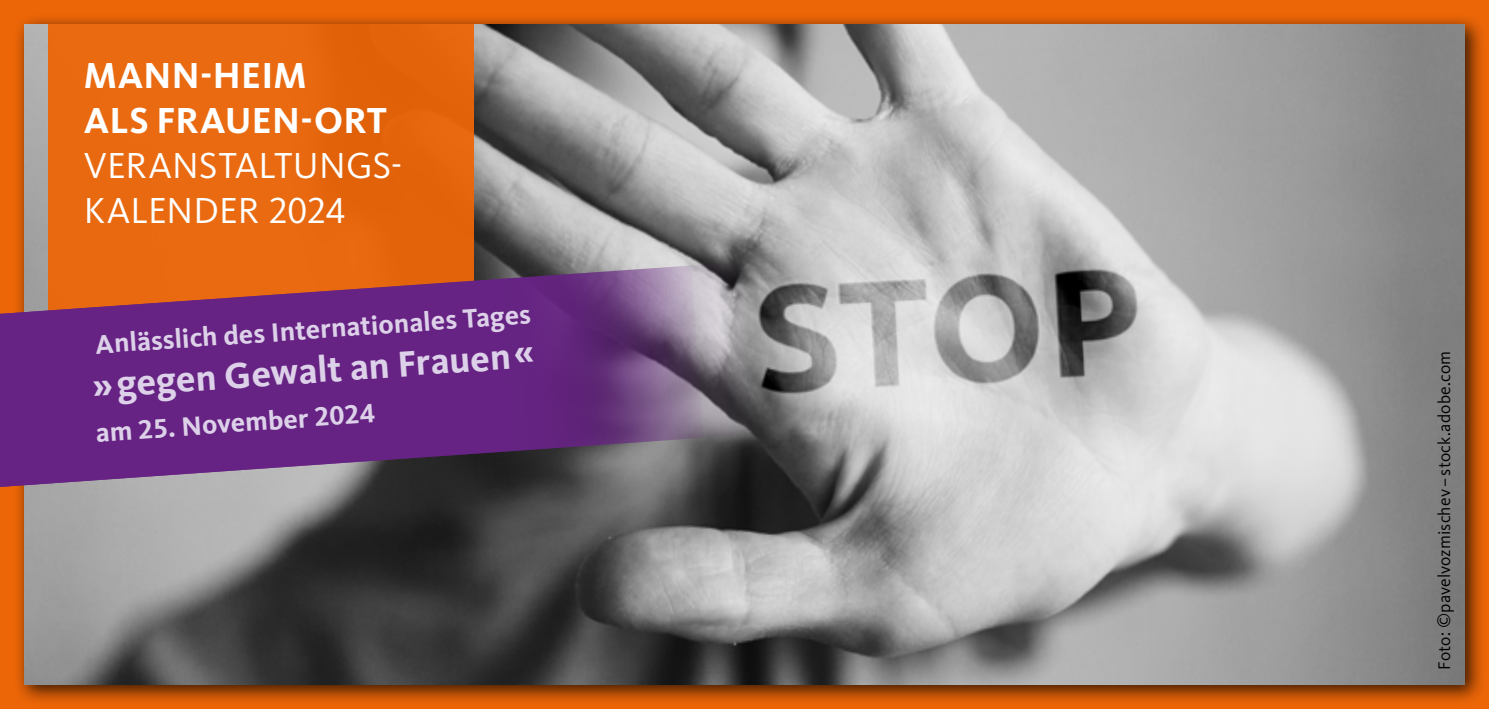
<style>
.page{position:relative;width:1489px;height:709px;background:#fff}
.page>*{position:absolute;margin:0;border:0;box-sizing:border-box;transform-origin:0 0}
.t1{font:37.5px/45px "Kievit OT";letter-spacing:.005em;color:#fff}
.t2{font:700 37.5px/45px "Kievit OT";letter-spacing:.01em;color:#fff}
.t3{font:700 37.5px "Kievit OT";color:#ddd1e9}
.t4{font:700 27.5px "Kievit OT";color:#ddd1e9}
.t5{font:17.5px "Kievit OT";letter-spacing:.005em;color:#000}
</style>
<div class="page">
<div style="left:0;top:0;width:1488px;height:709px;background:#ec6608"></div>
<div style="left:13px;top:14px;width:1472px;height:692px;background:#000;opacity:.75"></div>
<img style="left:24px;top:24px;width:1440px;height:661px">
<div style="left:48px;top:24px;width:425px;height:368px;background:#e86910"></div>
<svg style="left:13px;top:262px;width:744px;height:225px;background:#7e706b"></svg>
<svg style="left:0;top:265px;width:703px;height:230px;background:#743b75"></svg>
<p class="t2" style="left:84px;top:53px;width:304px">MANN-HEIM<br>ALS FRAUEN-ORT</p>
<p class="t1" style="left:84px;top:144px;width:320px">VERANSTALTUNGS-<br>KALENDER 2024</p>
<p class="t2" style="left:85px;top:61px;width:304px">MANN-HEIM<br>ALS FRAUEN-ORT</p>
<p class="t1" style="left:85px;top:151px;width:320px">VERANSTALTUNGS-<br>KALENDER 2024</p>
<p class="t4" style="left:94px;top:328px;width:438px;rotate:-4deg">Anlässlich des Internationales Tages</p>
<p class="t3" style="left:91px;top:363px;width:444px;rotate:-4deg">»gegen Gewalt an Frauen«</p>
<p class="t4" style="left:95px;top:416px;width:281px;rotate:-4deg">am 25. November 2024</p>
<p class="t5" style="left:1434px;top:669px;width:320px;rotate:-90deg">Foto: ©pavelvozmischev–stock.adobe.com</p>
</div>
